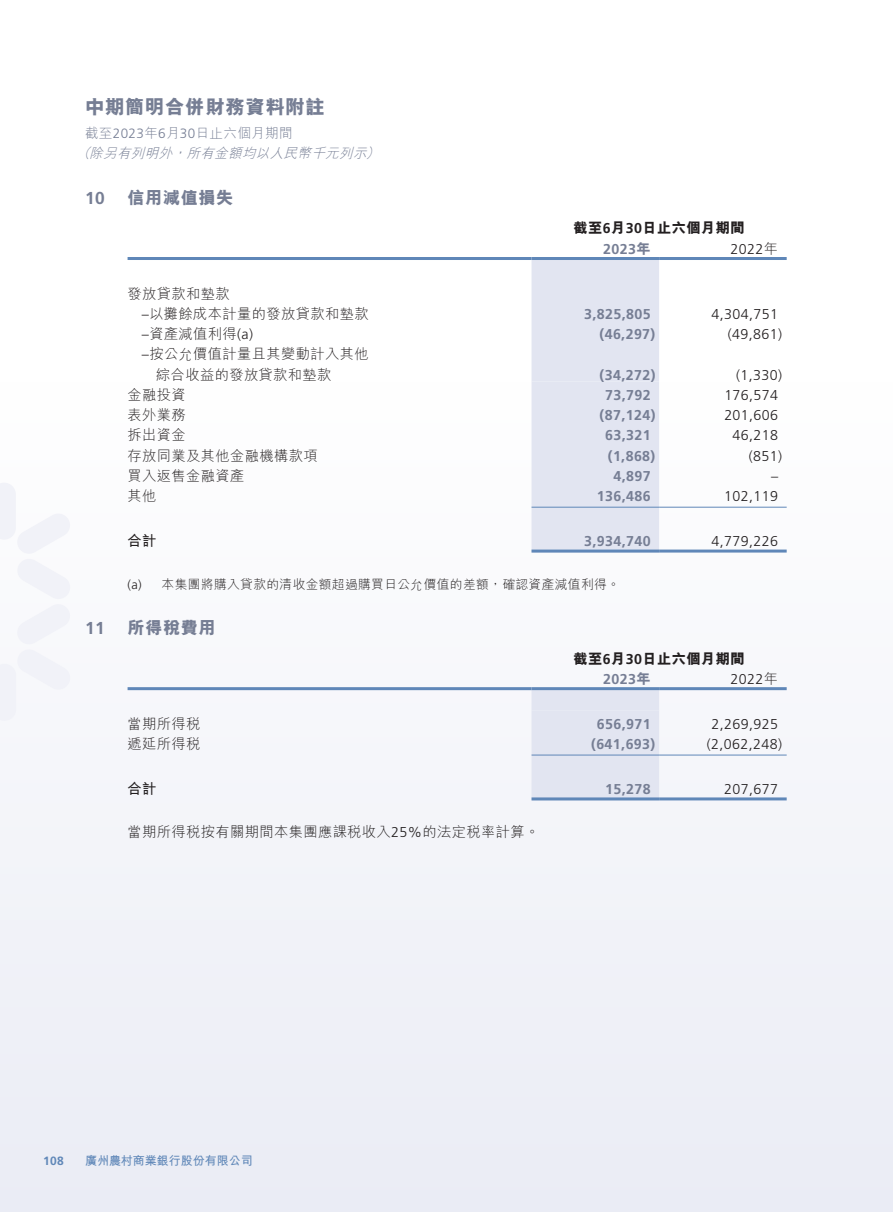
<style>
.page{position:relative;width:893px;height:1212px;background:#fff}
.page>*{position:absolute;margin:0;border:0;box-sizing:border-box;transform-origin:0 0}
.t1{font:800 19.5px "M Hei HK";letter-spacing:.03em;color:#767e94}
.t2{font:800 17.25px "M Hei HK";letter-spacing:.03em;color:#767e94}
.t3{font:700 17.25px "Frutiger LT Std";color:#767e94}
.t4{font:300 14.25px/20.2px "M Hei HK";letter-spacing:.03em;color:#231f20}
.t5{font:700 14.25px "Frutiger LT Std";letter-spacing:.03em;color:#767e94}
.t6{font:300 14.25px "Frutiger LT Std";letter-spacing:.03em;color:#231f20}
.t7{font:800 14.25px "M Hei HK";letter-spacing:.03em;color:#231f20}
.t8{font:700 14.25px "M Hei HK";color:#231f20}
.t9{font:italic 300 13.5px/20.2px "M Hei HK";color:#767e94}
.t10{font:300 12.75px "M Hei HK";letter-spacing:.03em;color:#231f20}
.t11{font:700 12px "M Hei HK";color:#5f87b8}
.t12{font:700 12px "Frutiger LT Std";color:#5f87b8}
.s1{font-style:normal}
.s2{font-family:"Frutiger LT Std";font-style:normal}
.s3{font-family:"Frutiger LT Std"}
.s4{font-family:"Frutiger LT Std";font-weight:700}
.s5{font-family:"M Hei HK";font-weight:800}
.s6{font-family:"M Hei HK"}
</style>
<div class="page">
<div style="left:0;top:383px;width:893px;height:829px;background:#f3f5f9"></div>
<div style="left:531px;top:260px;width:128px;height:289px;background:#e2e5f1"></div>
<hr style="left:128px;top:257px;width:403px;height:3px;background:#5f87b8">
<hr style="left:531px;top:257px;width:128px;height:3px;background:#5f87b8">
<hr style="left:659px;top:257px;width:128px;height:3px;background:#5f87b8">
<hr style="left:531px;top:507px;width:128px;height:1px;background:#5f87b8">
<hr style="left:659px;top:507px;width:128px;height:1px;background:#5f87b8">
<hr style="left:531px;top:549px;width:128px;height:3px;background:#5f87b8">
<hr style="left:659px;top:549px;width:128px;height:3px;background:#5f87b8">
<div style="left:531px;top:690px;width:128px;height:107px;background:#e2e5f1"></div>
<hr style="left:128px;top:687px;width:403px;height:3px;background:#5f87b8">
<hr style="left:531px;top:687px;width:128px;height:3px;background:#5f87b8">
<hr style="left:659px;top:687px;width:128px;height:3px;background:#5f87b8">
<hr style="left:531px;top:755px;width:128px;height:1px;background:#5f87b8">
<hr style="left:659px;top:755px;width:128px;height:1px;background:#5f87b8">
<hr style="left:531px;top:797px;width:128px;height:3px;background:#5f87b8">
<hr style="left:659px;top:797px;width:128px;height:3px;background:#5f87b8">
<h1 class="t1" style="left:85px;top:97px;width:242px">中期簡明合併財務資料附註</h1>
<p class="t9" style="left:77px;top:123px;width:307px;text-indent:8px"><span class="s1">截至</span><span class="s2">2023</span><span class="s1">年</span><span class="s2">6</span><span class="s1">月</span><span class="s2">30</span><span class="s1">日止六個月期間<br></span>（除另有列明外，所有金額均以人民幣千元列示）</p>
<p class="t3" style="left:85px;top:188px;width:21px">10</p>
<p class="t2" style="left:128px;top:189px;width:107px">信用減值損失</p>
<p class="t4" style="left:142px;top:283px;width:228px;text-indent:-14px">發放貸款和墊款<br><span class="s3">–</span>以攤餘成本計量的發放貸款和墊款</p>
<p class="t7" style="left:574px;top:221px;width:173px">截至<span class="s4">6</span>月<span class="s4">30</span>日止六個月期間</p>
<p class="t5" style="left:603px;top:240px;width:49px">2023<span class="s5">年</span></p>
<p class="t6" style="left:731px;top:241px;width:49px">2022<span class="s6">年</span></p>
<p class="t5" style="left:584px;top:306px;width:68px">3,825,805</p>
<p class="t6" style="left:712px;top:306px;width:68px">4,304,751</p>
<p class="t4" style="left:142px;top:324px;width:113px"><span class="s3">–</span>資產減值利得<span class="s3">(a)</span></p>
<p class="t5" style="left:599px;top:326px;width:57px">(46,297)</p>
<p class="t6" style="left:728px;top:326px;width:56px">(49,861)</p>
<p class="t4" style="left:156px;top:344px;width:214px;text-indent:-14px"><span class="s3">–</span>按公允價值計量且其變動計入其他綜合收益的發放貸款和墊款</p>
<p class="t5" style="left:599px;top:366px;width:57px">(34,272)</p>
<p class="t6" style="left:736px;top:367px;width:47px">(1,330)</p>
<p class="t4" style="left:128px;top:384px;width:60px">金融投資</p>
<p class="t5" style="left:605px;top:387px;width:47px">73,792</p>
<p class="t6" style="left:724px;top:387px;width:55px">176,574</p>
<p class="t4" style="left:128px;top:405px;width:60px">表外業務</p>
<p class="t5" style="left:599px;top:407px;width:57px">(87,124)</p>
<p class="t6" style="left:724px;top:407px;width:55px">201,606</p>
<p class="t4" style="left:128px;top:425px;width:60px">拆出資金</p>
<p class="t5" style="left:605px;top:427px;width:47px">63,321</p>
<p class="t6" style="left:733px;top:427px;width:47px">46,218</p>
<p class="t4" style="left:128px;top:445px;width:192px">存放同業及其他金融機構款項</p>
<p class="t5" style="left:608px;top:447px;width:49px">(1,868)</p>
<p class="t6" style="left:749px;top:448px;width:35px">(851)</p>
<p class="t4" style="left:128px;top:465px;width:118px">買入返售金融資產</p>
<p class="t5" style="left:613px;top:468px;width:39px">4,897</p>
<p class="t6" style="left:771px;top:468px;width:9px">–</p>
<p class="t4" style="left:128px;top:486px;width:30px">其他</p>
<p class="t5" style="left:597px;top:488px;width:55px">136,486</p>
<p class="t6" style="left:724px;top:488px;width:55px">102,119</p>
<p class="t8" style="left:128px;top:531px;width:30px">合計</p>
<p class="t5" style="left:584px;top:533px;width:68px">3,934,740</p>
<p class="t6" style="left:712px;top:533px;width:68px">4,779,226</p>
<p class="t10" style="left:128px;top:577px;width:494px"><span class="s3">(a)</span> 本集團將購入貸款的清收金額超過購買日公允價值的差額，確認資產減值利得。</p>
<p class="t3" style="left:85px;top:618px;width:21px">11</p>
<p class="t2" style="left:128px;top:619px;width:90px">所得稅費用</p>
<p class="t7" style="left:574px;top:651px;width:173px">截至<span class="s4">6</span>月<span class="s4">30</span>日止六個月期間</p>
<p class="t5" style="left:603px;top:670px;width:49px">2023<span class="s5">年</span></p>
<p class="t6" style="left:731px;top:671px;width:49px">2022<span class="s6">年</span></p>
<p class="t4" style="left:128px;top:713px;width:74px">當期所得稅</p>
<p class="t5" style="left:597px;top:715px;width:55px">656,971</p>
<p class="t6" style="left:712px;top:716px;width:68px">2,269,925</p>
<p class="t4" style="left:128px;top:733px;width:74px">遞延所得稅</p>
<p class="t5" style="left:591px;top:736px;width:66px">(641,693)</p>
<p class="t6" style="left:707px;top:736px;width:77px">(2,062,248)</p>
<p class="t8" style="left:128px;top:778px;width:30px">合計</p>
<p class="t5" style="left:605px;top:781px;width:47px">15,278</p>
<p class="t6" style="left:724px;top:781px;width:55px">207,677</p>
<p class="t4" style="left:128px;top:822px;width:413px">當期所得稅按有關期間本集團應課稅收入<span class="s3">25%</span>的法定稅率計算。</p>
<p class="t12" style="left:43px;top:1154px;width:22px">108</p>
<p class="t11" style="left:85px;top:1152px;width:169px">廣州農村商業銀行股份有限公司</p>
</div>
